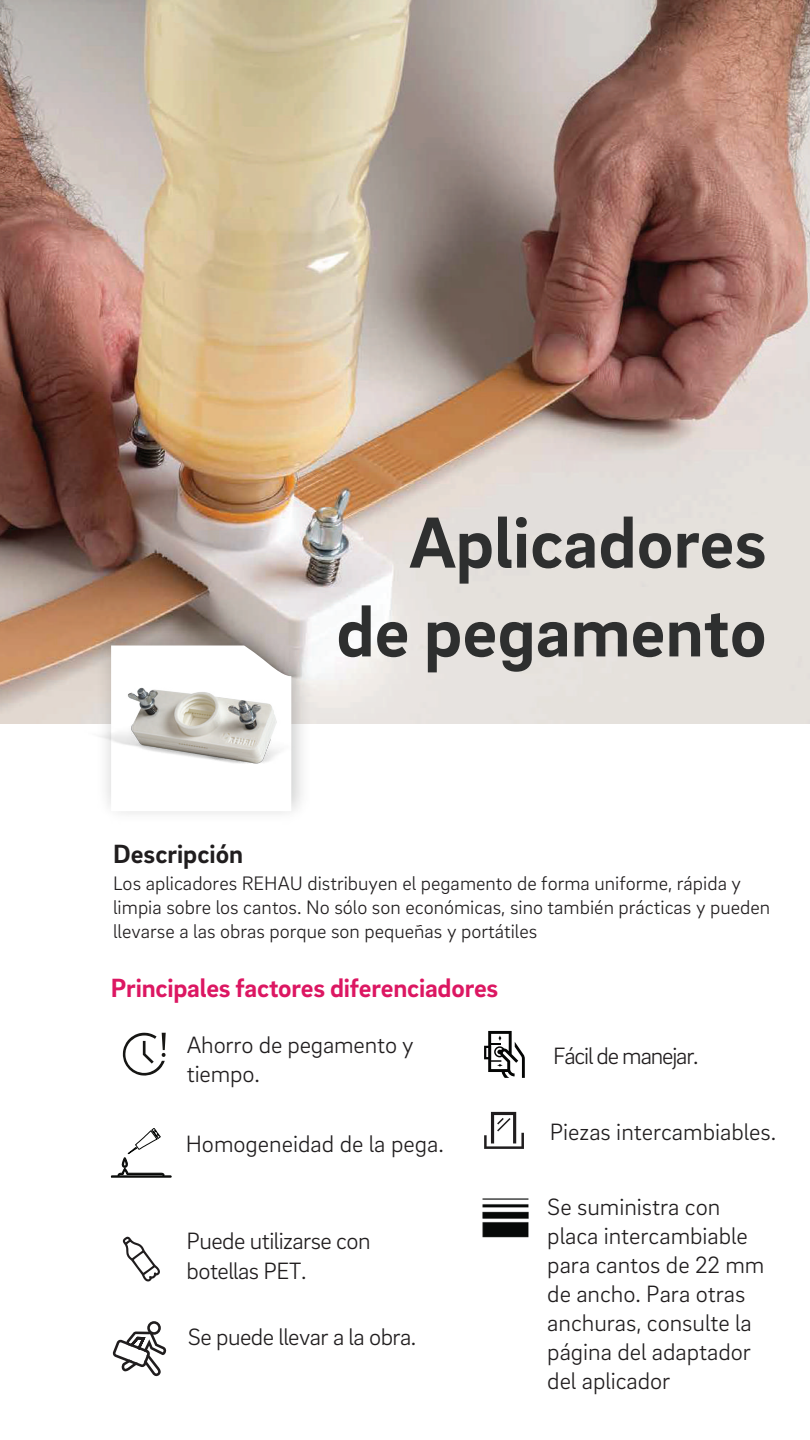
<style>
.page{position:relative;width:810px;height:1440px;background:#fff}
.page>*{position:absolute;margin:0;border:0;box-sizing:border-box;transform-origin:0 0}
.t1{font:700 74px/88.8px "Brix Sans";color:#2e2f2f;text-align:right}
.t2{font:700 27px "Brix Sans";letter-spacing:-.01em;color:#dc1762}
.t3{font:700 27px "Brix Sans";color:#201d1e}
.t4{font:300 24.2px/29px "Brix Sans";color:#201d1e}
.t5{font:300 24.2px/29px "Brix Sans";letter-spacing:-.025em;color:#201d1e}
.t6{font:300 24.2px "Brix Sans";letter-spacing:-.05em;color:#201d1e}
.t7{font:300 20px/24px "Brix Sans";color:#201d1e}
</style>
<div class="page">
<img style="left:0;top:0;width:810px;height:724px">
<svg style="left:113px;top:1321px;width:54px;height:55px"></svg>
<svg style="left:484px;top:1031px;width:41px;height:47px"></svg>
<svg style="left:484px;top:1111px;width:40px;height:38px"></svg>
<svg style="left:497px;top:1118px;width:14px;height:13px"></svg>
<svg style="left:497px;top:1118px;width:7px;height:7px"></svg>
<svg style="left:110px;top:1128px;width:62px;height:50px"></svg>
<svg style="left:122px;top:1236px;width:38px;height:46px"></svg>
<img style="left:90px;top:616px;width:229px;height:6px">
<img style="left:58px;top:622px;width:300px;height:192px">
<svg style="left:123px;top:1033px;width:43px;height:43px"></svg>
<img style="left:482px;top:1198px;width:47px;height:40px">
<h1 class="t1" style="left:336px;top:495px;width:432px">Aplicadores de pegamento</h1>
<p class="t3" style="left:113px;top:836px;width:132px">Descripción</p>
<p class="t7" style="left:113px;top:870px;width:659px">Los aplicadores REHAU distribuyen el pegamento de forma uniforme, rápida y limpia sobre los cantos. No sólo son económicas, sino también prácticas y pueden llevarse a las obras porque son pequeñas y portátiles</p>
<p class="t2" style="left:111px;top:971px;width:389px">Principales factores diferenciadores</p>
<p class="t4" style="left:187px;top:1029px;width:228px">Ahorro de pegamento y tiempo.</p>
<p class="t4" style="left:186px;top:1128px;width:260px">Homogeneidad de la pega.</p>
<p class="t5" style="left:187px;top:1226px;width:186px">Puede utilizarse con botellas PET.</p>
<p class="t5" style="left:188px;top:1321px;width:230px">Se puede llevar a la obra.</p>
<p class="t6" style="left:553px;top:1040px;width:147px">Fácil de manejar.</p>
<p class="t4" style="left:550px;top:1117px;width:228px">Piezas intercambiables.</p>
<p class="t4" style="left:547px;top:1192px;width:219px">Se suministra con placa intercambiable para cantos de 22 mm de ancho. Para otras anchuras, consulte la página del adaptador del aplicador</p>
</div>
